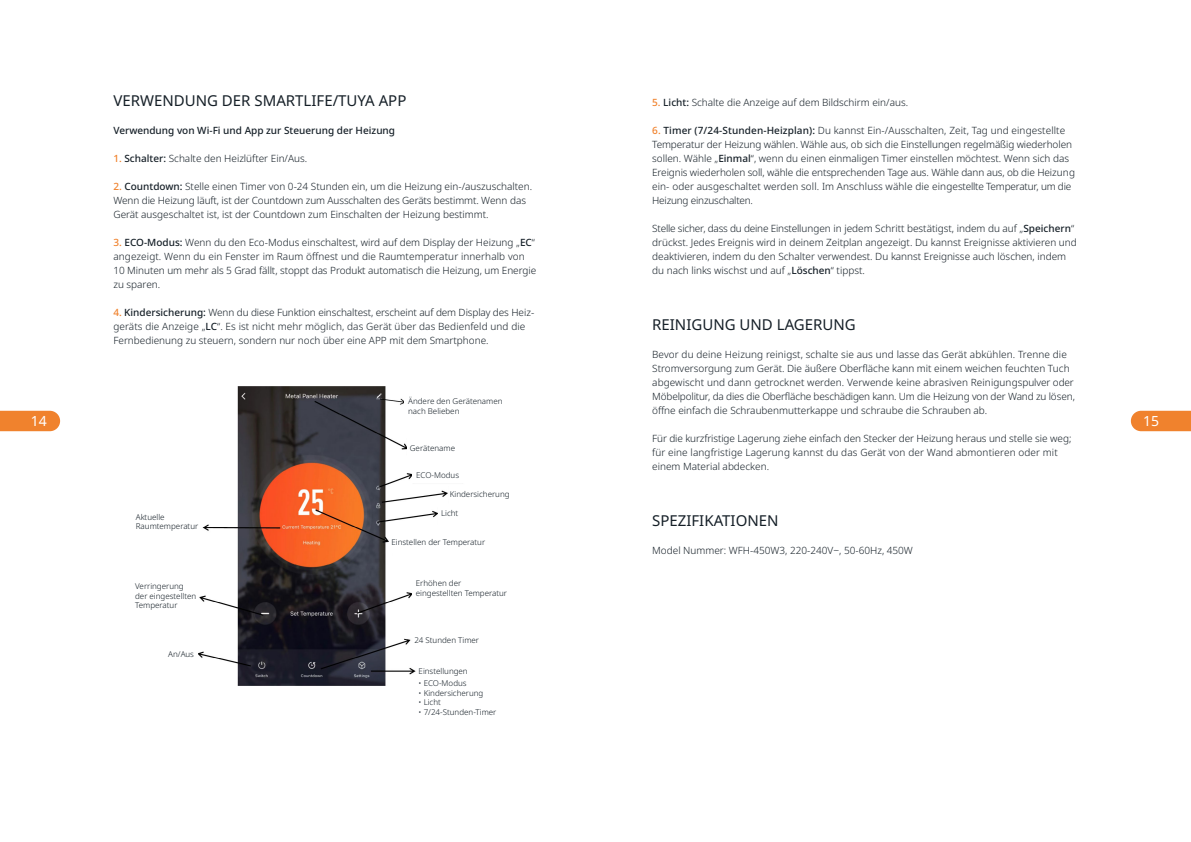
<style>
.page{position:relative;width:1191px;height:842px;background:#fff}
.page>*{position:absolute;margin:0;border:0;box-sizing:border-box;transform-origin:0 0}
.t1{font:15px "Noto Sans";color:#151f27}
.t2{font:14px "Noto Sans";color:#fff}
.t3{font:300 10px/14px "Noto Sans";color:#151f27}
.t4{font:500 10px "Noto Sans";color:#151f27}
.t5{font:300 8px/9.6px "Noto Sans";color:#151f27}
.s1{font-weight:500;color:#f0822d}
.s2{font-weight:500}
</style>
<div class="page">
<svg style="left:0;top:411px;width:60px;height:20px"></svg>
<svg style="left:1130px;top:411px;width:61px;height:20px"></svg>
<img style="left:198px;top:386px;width:250px;height:300px">
<div style="left:405px;top:389px;width:76px;height:34px;background:#fff"></div>
<div style="left:407px;top:438px;width:102px;height:20px;background:#fff"></div>
<div style="left:413px;top:463px;width:52px;height:20px;background:#fff"></div>
<div style="left:438px;top:507px;width:54px;height:20px;background:#fff"></div>
<div style="left:393px;top:535px;width:86px;height:21px;background:#fff"></div>
<div style="left:412px;top:575px;width:82px;height:33px;background:#fff"></div>
<div style="left:414px;top:626px;width:95px;height:33px;background:#fff"></div>
<div style="left:417px;top:654px;width:95px;height:65px;background:#fff"></div>
<h1 class="t1" style="left:113px;top:90px;width:294px">VERWENDUNG DER SMARTLIFE/TUYA APP</h1>
<p class="t4" style="left:113px;top:123px;width:283px">Verwendung von Wi-Fi und App zur Steuerung der Heizung</p>
<p class="t3" style="left:113px;top:152px;width:195px"><span class="s1">1.</span> <span class="s2">Schalter:</span> Schalte den Heizlüfter Ein/Aus.</p>
<p class="t3" style="left:113px;top:180px;width:420px"><span class="s1">2.</span> <span class="s2">Countdown:</span> Stelle einen Timer von 0-24 Stunden ein, um die Heizung ein-/auszuschalten.<br>Wenn die Heizung läuft, ist der Countdown zum Ausschalten des Geräts bestimmt. Wenn das<br>Gerät ausgeschaltet ist, ist der Countdown zum Einschalten der Heizung bestimmt.</p>
<p class="t3" style="left:113px;top:236px;width:424px"><span class="s1">3.</span> <span class="s2">ECO-Modus:</span> Wenn du den Eco-Modus einschaltest, wird auf dem Display der Heizung „<span class="s2">EC</span>“ angezeigt. Wenn du ein Fenster im Raum öffnest und die Raumtemperatur innerhalb von 10 Minuten um mehr als 5 Grad fällt, stoppt das Produkt automatisch die Heizung, um Energie zu sparen.</p>
<p class="t3" style="left:113px;top:306px;width:422px"><span class="s1">4.</span> <span class="s2">Kindersicherung:</span> Wenn du diese Funktion einschaltest, erscheint auf dem Display des Heiz&shy;geräts die Anzeige „<span class="s2">LC</span>“. Es ist nicht mehr möglich, das Gerät über das Bedienfeld und die<br>Fernbedienung zu steuern, sondern nur noch über eine APP mit dem Smartphone.</p>
<p class="t3" style="left:652px;top:96px;width:257px"><span class="s1">5.</span> <span class="s2">Licht:</span> Schalte die Anzeige auf dem Bildschirm ein/aus.</p>
<p class="t3" style="left:652px;top:124px;width:424px"><span class="s1">6.</span> <span class="s2">Timer (7/24-Stunden-Heizplan):</span> Du kannst Ein-/Ausschalten, Zeit, Tag und eingestellte Temperatur der Heizung wählen. Wähle aus, ob sich die Einstellungen regelmäßig wiederholen sollen. Wähle „<span class="s2">Einmal</span>“, wenn du einen einmaligen Timer einstellen möchtest. Wenn sich das Ereignis wiederholen soll, wähle die entsprechenden Tage aus. Wähle dann aus, ob die Heizung ein- oder ausgeschaltet werden soll. Im Anschluss wähle die eingestellte Temperatur, um die Heizung einzuschalten.</p>
<p class="t3" style="left:652px;top:222px;width:426px">Stelle sicher, dass du deine Einstellungen in jedem Schritt bestätigst, indem du auf „<span class="s2">Speichern</span>“ drückst. Jedes Ereignis wird in deinem Zeitplan angezeigt. Du kannst Ereignisse aktivieren und deaktivieren, indem du den Schalter verwendest. Du kannst Ereignisse auch löschen, indem du nach links wischst und auf „<span class="s2">Löschen</span>“ tippst.</p>
<h1 class="t1" style="left:652px;top:314px;width:205px">REINIGUNG UND LAGERUNG</h1>
<p class="t3" style="left:652px;top:348px;width:424px">Bevor du deine Heizung reinigst, schalte sie aus und lasse das Gerät abkühlen. Trenne die Stromversorgung zum Gerät. Die äußere Oberfläche kann mit einem weichen feuchten Tuch abgewischt und dann getrocknet werden. Verwende keine abrasiven Reinigungspulver oder Möbelpolitur, da dies die Oberfläche beschädigen kann. Um die Heizung von der Wand zu lösen, öffne einfach die Schraubenmutterkappe und schraube die Schrauben ab.</p>
<p class="t3" style="left:652px;top:432px;width:421px">Für die kurzfristige Lagerung ziehe einfach den Stecker der Heizung heraus und stelle sie weg; für eine langfristige Lagerung kannst du das Gerät von der Wand abmontieren oder mit einem Material abdecken.</p>
<p class="t5" style="left:408px;top:396px;width:96px">Ändere den Gerätenamen nach Belieben</p>
<p class="t5" style="left:410px;top:444px;width:47px">Gerätename</p>
<p class="t5" style="left:416px;top:470px;width:44px">ECO-Modus</p>
<p class="t5" style="left:450px;top:489px;width:61px">Kindersicherung</p>
<h2 class="t2" style="left:31px;top:411px;width:18px">14</h2>
<h2 class="t2" style="left:1143px;top:411px;width:18px">15</h2>
<p class="t5" style="left:136px;top:512px;width:64px">Aktuelle<br>Raumtemperatur</p>
<p class="t5" style="left:135px;top:581px;width:63px">Verringerung der eingestellten<br>Temperatur</p>
<p class="t5" style="left:168px;top:649px;width:27px">An/Aus</p>
<p class="t5" style="left:441px;top:508px;width:19px">Licht</p>
<p class="t5" style="left:391px;top:538px;width:95px">Einstellen der Temperatur</p>
<p class="t5" style="left:416px;top:579px;width:93px">Erhöhen der eingestellten Temperatur</p>
<p class="t5" style="left:414px;top:635px;width:66px">24 Stunden Timer</p>
<p class="t5" style="left:418px;top:667px;width:51px">Einstellungen</p>
<p class="t5" style="left:418px;top:679px;width:50px">• ECO-Modus</p>
<p class="t5" style="left:418px;top:688px;width:66px">• Kindersicherung</p>
<p class="t5" style="left:418px;top:698px;width:24px">• Licht</p>
<p class="t5" style="left:418px;top:707px;width:79px">• 7/24-Stunden-Timer</p>
<h1 class="t1" style="left:652px;top:510px;width:128px">SPEZIFIKATIONEN</h1>
<p class="t3" style="left:652px;top:544px;width:262px">Model Nummer: WFH-450W3, 220-240V~, 50-60Hz, 450W</p>
</div>
